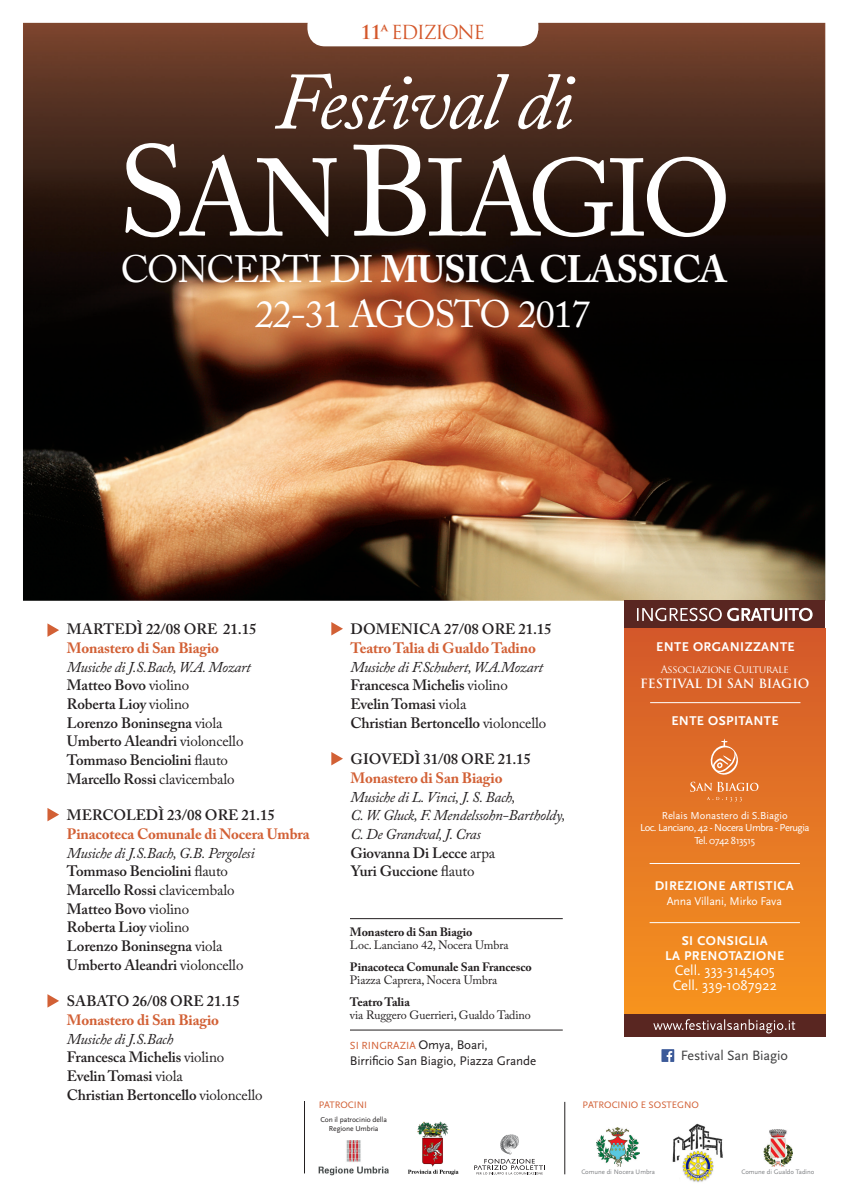
<style>
.page{position:relative;width:848px;height:1197px;background:#fff}
.page>*{position:absolute;margin:0;border:0;box-sizing:border-box;transform-origin:0 0}
.t1{font:108.7px "Adobe Caslon Pro";letter-spacing:-.06em;color:#fff}
.t2{font:italic 80.4px "Adobe Caslon Pro";letter-spacing:-.03em;color:#fff}
.t3{font:700 38px "Adobe Caslon Pro";letter-spacing:-.03em;color:#fff}
.t4{font:38px "Adobe Caslon Pro";letter-spacing:-.03em;color:#fff}
.t5{font:18.8px "Trajan Pro";letter-spacing:-.075em;color:#d4572a}
.t6{font:600 14.9px "Adobe Caslon Pro";letter-spacing:-.01em;color:#231f20}
.t7{font:italic 14.9px "Adobe Caslon Pro";letter-spacing:-.02em;color:#231f20}
.t8{font:700 14.9px "Adobe Caslon Pro";letter-spacing:-.01em;color:#d26035}
.t9{font:14.5px "Scala Sans";color:#fff}
.t10{font:14.1px "Scala Sans";letter-spacing:-.01em;color:#3c3c3d}
.t11{font:700 13.3px "Scala Sans";letter-spacing:.03em;color:#fff}
.t12{font:13px "Scala Sans";letter-spacing:-.01em;color:#231f20}
.t13{font:700 12.5px "Trajan Pro";color:#fff}
.t14{font:12px "Adobe Caslon Pro";letter-spacing:-.01em;color:#231f20}
.t15{font:700 12px "Adobe Caslon Pro";letter-spacing:-.01em;color:#231f20}
.t16{font:11.7px "Scala Sans";letter-spacing:-.01em;color:#fff}
.t17{font:10.8px "Scala Sans";color:#d26035}
.t18{font:10.6px "Scala Sans";letter-spacing:-.05em;color:#fff}
.t19{font:10.6px "Scala Sans";color:#fff}
.t20{font:10.3px "Trajan Pro";letter-spacing:-.05em;color:#fff}
.t21{font:9.8px "Scala Sans";color:#d26035}
.t22{font:7.5px "Scala Sans";letter-spacing:-.01em;color:#231f20}
.t23{font:6.7px "Scala Sans";color:#808285}
.s1{font-weight:700}
.s2{font-size:127.6px}
.s3{font-weight:400}
.s4{font-size:13px;color:#231f20}
</style>
<div class="page">
<img style="left:23px;top:23px;width:802px;height:577px">
<div style="left:307px;top:8px;width:231px;height:38px;background:#fff;border-radius:18px"></div>
<div style="left:624px;top:628px;width:201px;height:386px;background:linear-gradient(to bottom,#d3582b,#f7941f)"></div>
<hr style="left:650px;top:702px;width:150px;height:1px;background:#fff">
<div style="left:624px;top:600px;width:201px;height:28px;background:#592621"></div>
<svg style="left:637px;top:607px;width:175px;height:14px"></svg>
<div style="left:624px;top:1014px;width:201px;height:22px;background:#592621"></div>
<svg style="left:653px;top:1019px;width:142px;height:14px"></svg>
<hr style="left:649px;top:922px;width:151px;height:1px;background:#fff">
<hr style="left:649px;top:863px;width:151px;height:1px;background:#fff">
<svg style="left:661px;top:1048px;width:13px;height:13px"></svg>
<svg style="left:666px;top:1050px;width:6px;height:11px"></svg>
<svg style="left:47px;top:623px;width:12px;height:13px"></svg>
<svg style="left:331px;top:622px;width:12px;height:13px"></svg>
<svg style="left:47px;top:808px;width:12px;height:13px"></svg>
<svg style="left:47px;top:994px;width:12px;height:13px"></svg>
<svg style="left:331px;top:752px;width:12px;height:13px"></svg>
<hr style="left:350px;top:918px;width:212px;height:1px;background:#231f20">
<hr style="left:350px;top:1029px;width:212px;height:1px;background:#231f20">
<svg style="left:690px;top:738px;width:68px;height:63px;background:#e27c3c"></svg>
<img style="left:597px;top:1127px;width:42px;height:39px">
<img style="left:763px;top:1129px;width:30px;height:37px">
<img style="left:408px;top:1121px;width:51px;height:54px">
<svg style="left:474px;top:1134px;width:71px;height:40px"></svg>
<img style="left:319px;top:1140px;width:69px;height:36px">
<img style="left:672px;top:1123px;width:51px;height:59px">
<hr style="left:564px;top:1101px;width:1px;height:73px;background:#231f20">
<hr style="left:304px;top:1100px;width:1px;height:73px;background:#231f20">
<p class="t5" style="left:360px;top:20px;width:126px"><span class="s1">11ª</span> EDIZIONE</p>
<p class="t2" style="left:274px;top:54px;width:301px">Festival di</p>
<p class="t1" style="left:117px;top:134px;width:615px"><span class="s2">S</span>AN <span class="s2">B</span>IAGIO</p>
<p class="t3" style="left:121px;top:247px;width:607px"><span class="s3">CONCERTI DI</span> MUSICA CLASSICA</p>
<p class="t4" style="left:255px;top:291px;width:337px">22-31 AGOSTO 2017</p>
<p class="t6" style="left:67px;top:620px;width:191px">MARTEDÌ 22/08 ORE 21.15</p>
<p class="t8" style="left:67px;top:639px;width:154px">Monastero di San Biagio</p>
<p class="t7" style="left:67px;top:657px;width:185px">Musiche di J.S.Bach, W.A. Mozart</p>
<p class="t6" style="left:67px;top:676px;width:124px">Matteo Bovo <span class="s3">violino</span></p>
<p class="t6" style="left:67px;top:695px;width:124px">Roberta Lioy <span class="s3">violino</span></p>
<p class="t6" style="left:67px;top:713px;width:157px">Lorenzo Boninsegna <span class="s3">viola</span></p>
<p class="t6" style="left:67px;top:732px;width:178px">Umberto Aleandri <span class="s3">violoncello</span></p>
<p class="t6" style="left:67px;top:751px;width:163px">Tommaso Benciolini <span class="s3">flauto</span></p>
<p class="t6" style="left:67px;top:769px;width:169px">Marcello Rossi <span class="s3">clavicembalo</span></p>
<p class="t6" style="left:67px;top:806px;width:209px">MERCOLEDÌ 23/08 ORE 21.15</p>
<p class="t8" style="left:67px;top:825px;width:244px">Pinacoteca Comunale di Nocera Umbra</p>
<p class="t7" style="left:67px;top:843px;width:189px">Musiche di J.S.Bach, G.B. Pergolesi</p>
<p class="t6" style="left:67px;top:862px;width:163px">Tommaso Benciolini <span class="s3">flauto</span></p>
<p class="t6" style="left:67px;top:881px;width:169px">Marcello Rossi <span class="s3">clavicembalo</span></p>
<p class="t6" style="left:67px;top:899px;width:124px">Matteo Bovo <span class="s3">violino</span></p>
<p class="t6" style="left:67px;top:918px;width:124px">Roberta Lioy <span class="s3">violino</span></p>
<p class="t6" style="left:67px;top:937px;width:157px">Lorenzo Boninsegna <span class="s3">viola</span></p>
<p class="t6" style="left:67px;top:955px;width:178px">Umberto Aleandri <span class="s3">violoncello</span></p>
<p class="t6" style="left:67px;top:992px;width:175px">SABATO 26/08 ORE 21.15</p>
<p class="t8" style="left:67px;top:1010px;width:154px">Monastero di San Biagio</p>
<p class="t7" style="left:67px;top:1029px;width:108px">Musiche di J.S.Bach</p>
<p class="t6" style="left:67px;top:1048px;width:159px">Francesca Michelis <span class="s3">violino</span></p>
<p class="t6" style="left:67px;top:1067px;width:117px">Evelin Tomasi <span class="s3">viola</span></p>
<p class="t6" style="left:67px;top:1085px;width:197px">Christian Bertoncello <span class="s3">violoncello</span></p>
<p class="t6" style="left:350px;top:620px;width:203px">DOMENICA 27/08 ORE 21.15</p>
<p class="t8" style="left:350px;top:639px;width:187px">Teatro Talia di Gualdo Tadino</p>
<p class="t7" style="left:350px;top:657px;width:194px">Musiche di F.Schubert, W.A.Mozart</p>
<p class="t6" style="left:350px;top:676px;width:159px">Francesca Michelis <span class="s3">violino</span></p>
<p class="t6" style="left:350px;top:695px;width:117px">Evelin Tomasi <span class="s3">viola</span></p>
<p class="t6" style="left:350px;top:713px;width:197px">Christian Bertoncello <span class="s3">violoncello</span></p>
<p class="t6" style="left:350px;top:750px;width:182px">GIOVEDÌ 31/08 ORE 21.15</p>
<p class="t8" style="left:350px;top:769px;width:154px">Monastero di San Biagio</p>
<p class="t7" style="left:350px;top:787px;width:167px">Musiche di L. Vinci, J. S. Bach,</p>
<p class="t7" style="left:350px;top:806px;width:216px">C. W. Gluck, F. Mendelssohn-Bartholdy,</p>
<p class="t7" style="left:350px;top:825px;width:132px">C. De Grandval, J. Cras</p>
<p class="t6" style="left:350px;top:843px;width:146px">Giovanna Di Lecce <span class="s3">arpa</span></p>
<p class="t6" style="left:350px;top:862px;width:126px">Yuri Guccione <span class="s3">flauto</span></p>
<p class="t15" style="left:350px;top:924px;width:124px">Monastero di San Biagio</p>
<p class="t14" style="left:350px;top:938px;width:160px">Loc. Lanciano 42, Nocera Umbra</p>
<p class="t15" style="left:350px;top:959px;width:183px">Pinacoteca Comunale San Francesco</p>
<p class="t14" style="left:350px;top:972px;width:149px">Piazza Caprera, Nocera Umbra</p>
<p class="t15" style="left:350px;top:994px;width:61px">Teatro Talia</p>
<p class="t14" style="left:350px;top:1007px;width:182px">via Ruggero Guerrieri, Gualdo Tadino</p>
<p class="t17" style="left:350px;top:1039px;width:139px">SI RINGRAZIA <span class="s4">Omya, Boari,</span></p>
<p class="t12" style="left:350px;top:1053px;width:188px">Birrificio San Biagio, Piazza Grande</p>
<p class="t21" style="left:319px;top:1099px;width:50px">PATROCINI</p>
<p class="t22" style="left:320px;top:1114px;width:68px">Con il patrocinio della</p>
<p class="t22" style="left:329px;top:1123px;width:51px">Regione Umbria</p>
<p class="t11" style="left:656px;top:639px;width:140px">ENTE ORGANIZZANTE</p>
<p class="t20" style="left:661px;top:663px;width:129px">Associazione Culturale</p>
<p class="t13" style="left:640px;top:676px;width:171px">FESTIVAL DI SAN BIAGIO</p>
<p class="t11" style="left:671px;top:713px;width:109px">ENTE OSPITANTE</p>
<p class="t19" style="left:662px;top:809px;width:127px">Relais Monastero di S.Biagio</p>
<p class="t18" style="left:640px;top:822px;width:171px">Loc. Lanciano, 42 - Nocera Umbra - Perugia</p>
<p class="t18" style="left:694px;top:834px;width:62px">Tel. 0742 813515</p>
<p class="t11" style="left:654px;top:878px;width:141px">DIREZIONE ARTISTICA</p>
<p class="t16" style="left:666px;top:894px;width:117px">Anna Villani, Mirko Fava</p>
<p class="t11" style="left:681px;top:933px;width:87px">SI CONSIGLIA</p>
<p class="t11" style="left:665px;top:948px;width:121px">LA PRENOTAZIONE</p>
<p class="t9" style="left:675px;top:962px;width:101px">Cell. 333-3145405</p>
<p class="t9" style="left:672px;top:977px;width:106px">Cell. 339-1087922</p>
<p class="t10" style="left:681px;top:1047px;width:109px">Festival San Biagio</p>
<p class="t21" style="left:582px;top:1099px;width:118px">PATROCINIO E SOSTEGNO</p>
<p class="t23" style="left:581px;top:1167px;width:75px">Comune di Nocera Umbra</p>
<p class="t23" style="left:741px;top:1168px;width:75px">Comune di Gualdo Tadino</p>
</div>
